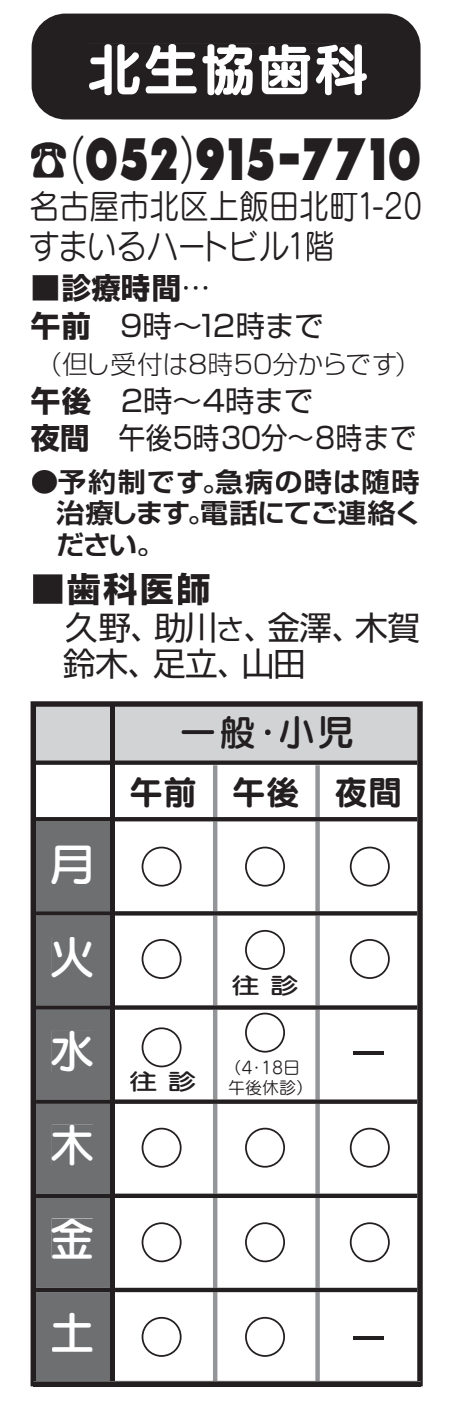
<style>
.page{position:relative;width:457px;height:1408px;background:#fff}
.page>*{position:absolute;margin:0;border:0;box-sizing:border-box;transform-origin:0 0}
.t1{font:56.8px "Seurat CID B 90 msp RKSJ H";color:#fff}
.t2{font:54px "Ni S Num B40";letter-spacing:.04em;color:#231f20;scale:.71 1}
.t3{font:45.2px/93.6px "Seurat CID DB 90 msp RKSJ H";color:#fff;text-align:justify}
.t4{font:36.4px "Seurat CID DB 90 msp RKSJ H";color:#231f20}
.t5{font:34px/39.6px "Seurat CID M 90 msp RKSJ H";color:#231f20;scale:.88 1}
.t6{font:34px "Shin Go Pro Bold 90 msp RKSJ H";color:#231f20}
.t7{font:33.6px "Seurat CID B 90 msp RKSJ H";color:#231f20}
.t8{font:32.4px/36.4px "Shin Go Pro Regular 90 msp RKSJ H";letter-spacing:-.015em;color:#231f20}
.t9{font:29.2px/37.6px "Shin Go Pro Regular 90 msp RKSJ H";color:#231f20}
.t10{font:29.2px "Shin Go Pro Bold 90 msp RKSJ H";color:#231f20}
.t11{font:26.8px/31.2px "Shin Go Pro De Bold 90 msp RKSJ H";letter-spacing:.03em;color:#231f20;text-align:justify;scale:1.06 1}
.t12{font:25.6px "Shin Go Pro Light 90 msp RKSJ H";color:#231f20}
.t13{font:22.8px "Seurat CID DB 90 msp RKSJ H";color:#231f20;scale:1.28 1}
.t14{font:17.2px/20px "Seurat CID M 90 msp RKSJ H";color:#231f20}
.s1{font-family:"Seurat CID M 90 msp RKSJ H"}
.s2{font-family:"Shin Go Pro Regular 90 msp RKSJ H"}
.s3{font-family:"Shin Go Pro Bold 90 msp RKSJ H"}
.s4{font-size:28.4px}
</style>
<div class="page">
<div style="left:32px;top:14px;width:388px;height:105px;background:#231f20"></div>
<div style="left:89px;top:44px;width:278px;height:51px;background:#231f20"></div>
<svg style="left:31px;top:701px;width:391px;height:685px"></svg>
<hr style="left:353px;top:1051px;width:30px;height:4px;background:#231f20">
<svg style="left:353px;top:1335px;width:30px;height:4px"></svg>
<div style="left:130px;top:1071px;width:26px;height:21px;background:#fff"></div>
<div style="left:169px;top:1071px;width:26px;height:21px;background:#fff"></div>
<div style="left:232px;top:975px;width:27px;height:21px;background:#fff"></div>
<div style="left:271px;top:975px;width:26px;height:21px;background:#fff"></div>
<div style="left:36px;top:706px;width:381px;height:54px;background:#d1d3d4"></div>
<div style="left:280px;top:716px;width:33px;height:33px;background:#d1d3d4"></div>
<div style="left:319px;top:716px;width:33px;height:33px;background:#d1d3d4"></div>
<div style="left:131px;top:777px;width:64px;height:30px;background:#fff"></div>
<div style="left:233px;top:777px;width:65px;height:30px;background:#fff"></div>
<div style="left:335px;top:777px;width:64px;height:30px;background:#fff"></div>
<div style="left:52px;top:845px;width:39px;height:38px;background:#6d6f71"></div>
<div style="left:52px;top:937px;width:41px;height:40px;background:#6d6f71"></div>
<div style="left:52px;top:1031px;width:41px;height:40px;background:#6d6f71"></div>
<div style="left:52px;top:1124px;width:41px;height:41px;background:#6d6f71"></div>
<div style="left:52px;top:1218px;width:41px;height:40px;background:#6d6f71"></div>
<div style="left:52px;top:1312px;width:41px;height:39px;background:#6d6f71"></div>
<div style="left:236px;top:1060px;width:46px;height:15px;background:#fff"></div>
<div style="left:285px;top:1060px;width:13px;height:14px;background:#fff"></div>
<div style="left:229px;top:1079px;width:73px;height:16px;background:#fff"></div>
<div style="left:33px;top:1381px;width:388px;height:5px;background:#231f20"></div>
<svg style="left:141px;top:846px;width:40px;height:40px"></svg>
<svg style="left:245px;top:846px;width:40px;height:40px"></svg>
<svg style="left:349px;top:846px;width:40px;height:40px"></svg>
<svg style="left:141px;top:939px;width:40px;height:40px"></svg>
<svg style="left:245px;top:930px;width:40px;height:39px"></svg>
<svg style="left:349px;top:939px;width:40px;height:40px"></svg>
<svg style="left:141px;top:1027px;width:40px;height:40px"></svg>
<svg style="left:245px;top:1012px;width:40px;height:40px"></svg>
<svg style="left:141px;top:1127px;width:40px;height:40px"></svg>
<svg style="left:245px;top:1127px;width:40px;height:40px"></svg>
<svg style="left:349px;top:1127px;width:40px;height:40px"></svg>
<svg style="left:141px;top:1222px;width:40px;height:40px"></svg>
<svg style="left:245px;top:1222px;width:40px;height:40px"></svg>
<svg style="left:349px;top:1222px;width:40px;height:40px"></svg>
<svg style="left:141px;top:1316px;width:40px;height:40px"></svg>
<svg style="left:245px;top:1316px;width:40px;height:40px"></svg>
<h1 class="t1" style="left:86px;top:48px;width:285px">北生協歯科</h1>
<h2 class="t2" style="left:48px;top:137px;width:527px"><span class="s1">（</span>052<span class="s1">）</span>915-7710</h2>
<p class="t5" style="left:29px;top:191px;width:448px">名古屋市北区上飯田北町1-20すまいるハートビル1階</p>
<p class="t10" style="left:31px;top:277px;width:181px">■診療時間<span class="s2">…</span></p>
<p class="t9" style="left:31px;top:311px;width:294px"><span class="s3">午前</span> 9時～12時まで</p>
<p class="t12" style="left:37px;top:355px;width:385px">（但し受付は8時50分からです）</p>
<p class="t9" style="left:31px;top:386px;width:387px"><span class="s3">午後</span>　2時～4時まで<br><span class="s3">夜間</span> 午後5時30分～8時まで</p>
<p class="t11" style="left:56px;top:470px;width:346px;text-indent:-26px">●予約制です。急病の時は随時治療します。電話にてご連絡ください。</p>
<p class="t6" style="left:31px;top:576px;width:181px">■歯科医師</p>
<p class="t8" style="left:63px;top:613px;width:358px">久野、助川<span class="s4">さ</span>、金澤、木賀鈴木、足立、山田</p>
<h3 class="t3" style="left:50px;top:823px;width:47px">月火水木金土</h3>
<p class="t4" style="left:179px;top:718px;width:176px">一般・小児</p>
<p class="t7" style="left:129px;top:779px;width:274px">午前 午後 夜間</p>
<p class="t13" style="left:129px;top:1073px;width:54px">往診</p>
<p class="t13" style="left:231px;top:977px;width:54px">往診</p>
<p class="t14" style="left:224px;top:1059px;width:90px">（4・18日午後休診）</p>
</div>
